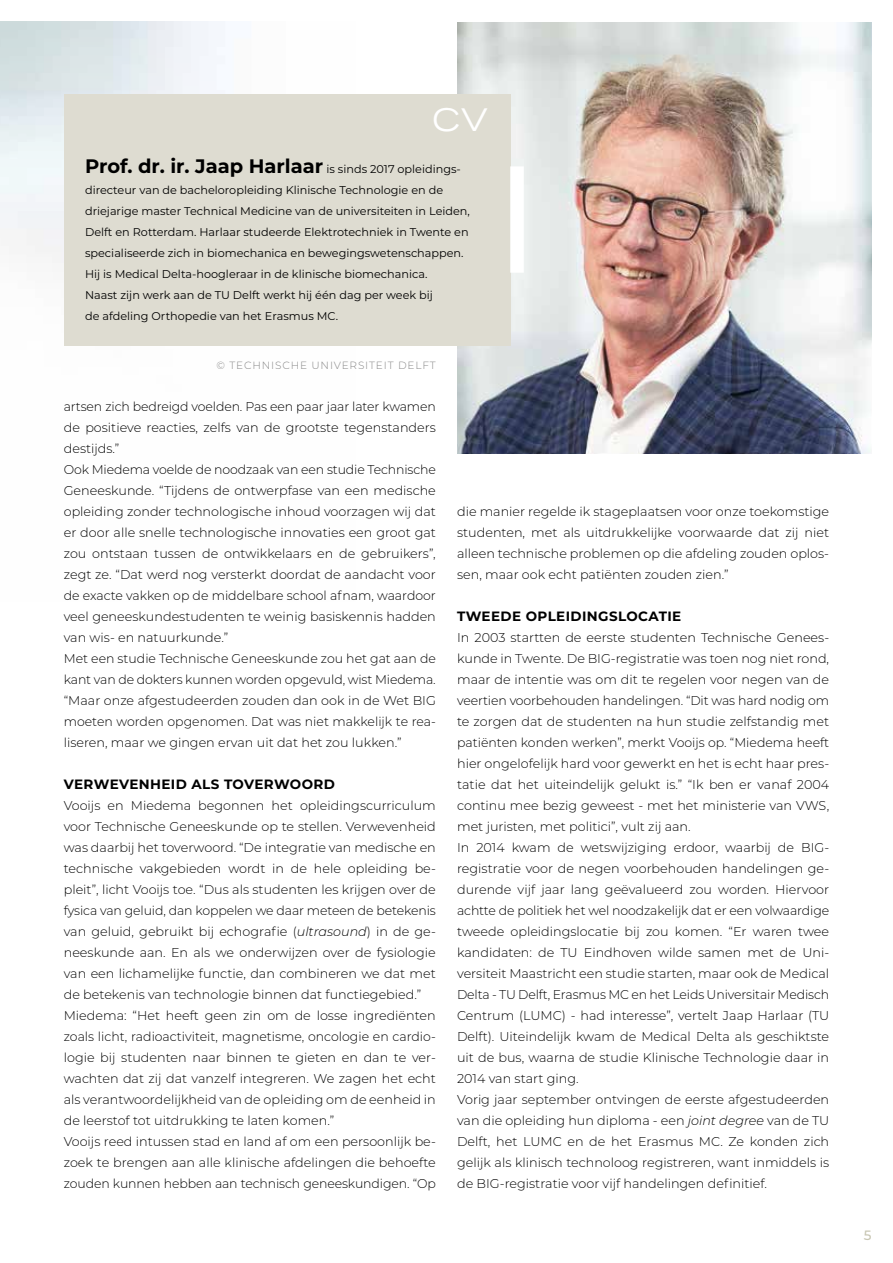
<style>
.page{position:relative;width:893px;height:1263px;background:#fff}
.page>*{position:absolute;margin:0;border:0;box-sizing:border-box;transform-origin:0 0}
.t1{font:expanded 31.2px "Trade Gothic LT Std";color:#fff}
.t2{font:700 19.5px "Montserrat";color:#000}
.t3{font:700 13.5px "Montserrat";letter-spacing:.03em;color:#000}
.t4{font:500 13.5px "Montserrat";color:#c8c6b3}
.t5{font:300 12.75px/21px "Montserrat";color:#000}
.t6{font:11.25px/21px "Montserrat";color:#000}
.t7{font:300 10.5px "Montserrat";letter-spacing:.08em;color:#878787}
.s1{font-weight:400;font-size:11.25px}
.s2{font-style:italic}
</style>
<div class="page">
<img style="left:457px;top:23px;width:415px;height:430px">
<div style="left:64px;top:94px;width:446px;height:252px;background:#dedcd1"></div>
<div style="left:510px;top:166px;width:14px;height:107px;background:#fff"></div>
<h1 class="t1" style="left:433px;top:99px;width:56px">CV</h1>
<h2 class="t2" style="left:85px;top:152px;width:377px">Prof. dr. ir. Jaap Harlaar <span class="s1">is sinds 2017 opleidings-</span></h2>
<p class="t6" style="left:85px;top:179px;width:386px">directeur van de bacheloropleiding Klinische Technologie en de driejarige master Technical Medicine van de universiteiten in Leiden, Delft en Rotterdam. Harlaar studeerde Elektrotechniek in Twente en specialiseerde zich in biomechanica en bewegingswetenschappen.<br>Hij is Medical Delta-hoogleraar in de klinische biomechanica.<br>Naast zijn werk aan de TU Delft werkt hij één dag per week bij<br>de afdeling Orthopedie van het Erasmus MC.</p>
<p class="t7" style="left:217px;top:358px;width:221px">© TECHNISCHE UNIVERSITEIT DELFT</p>
<p class="t5" style="left:64px;top:396px;width:374px">artsen zich bedreigd voelden. Pas een paar jaar later kwamen de positieve reacties, zelfs van de grootste tegenstanders destijds.”<br>Ook Miedema voelde de noodzaak van een studie Technische Geneeskunde. “Tijdens de ontwerpfase van een medische opleiding zonder technologische inhoud voorzagen wij dat er door alle snelle technologische innovaties een groot gat zou ontstaan tussen de ontwikkelaars en de gebruikers”, zegt ze. “Dat werd nog versterkt doordat de aandacht voor de exacte vakken op de middelbare school afnam, waardoor veel geneeskundestudenten te weinig basiskennis hadden van wis- en natuurkunde.”<br>Met een studie Technische Geneeskunde zou het gat aan de kant van de dokters kunnen worden opgevuld, wist Miedema. “Maar onze afgestudeerden zouden dan ook in de Wet BIG moeten worden opgenomen. Dat was niet makkelijk te rea&shy;liseren, maar we gingen ervan uit dat het zou lukken.”</p>
<p class="t3" style="left:64px;top:774px;width:273px">VERWEVENHEID ALS TOVERWOORD</p>
<p class="t5" style="left:64px;top:795px;width:374px">Vooijs en Miedema begonnen het opleidingscurriculum voor Technische Geneeskunde op te stellen. Verwevenheid was daarbij het toverwoord. “De integratie van medische en technische vakgebieden wordt in de hele opleiding be&shy;pleit”, licht Vooijs toe. “Dus als studenten les krijgen over de fysica van geluid, dan koppelen we daar meteen de betekenis van geluid, gebruikt bij echografie (<span class="s2">ultrasound</span>) in de ge&shy;neeskunde aan. En als we onderwijzen over de fysiologie van een lichamelijke functie, dan combineren we dat met de betekenis van technologie binnen dat functiegebied.” Miedema: “Het heeft geen zin om de losse ingrediënten zoals licht, radioactiviteit, magnetisme, oncologie en cardio&shy;logie bij studenten naar binnen te gieten en dan te ver&shy;wachten dat zij dat vanzelf integreren. We zagen het echt als verantwoordelijkheid van de opleiding om de eenheid in de leerstof tot uitdrukking te laten komen.”<br>Vooijs reed intussen stad en land af om een persoonlijk be&shy;zoek te brengen aan alle klinische afdelingen die behoefte zouden kunnen hebben aan technisch geneeskundigen. “Op</p>
<p class="t5" style="left:457px;top:501px;width:374px;text-align:justify">die manier regelde ik stageplaatsen voor onze toekomstige studenten, met als uitdrukkelijke voorwaarde dat zij niet alleen technische problemen op die afdeling zouden oplos&shy;sen, maar ook echt patiënten zouden zien.”</p>
<p class="t3" style="left:457px;top:606px;width:226px">TWEEDE OPLEIDINGSLOCATIE</p>
<p class="t5" style="left:457px;top:627px;width:374px">In 2003 startten de eerste studenten Technische Genees&shy;kunde in Twente. De BIG-registratie was toen nog niet rond, maar de intentie was om dit te regelen voor negen van de veertien voorbehouden handelingen. “Dit was hard nodig om te zorgen dat de studenten na hun studie zelfstandig met patiënten konden werken”, merkt Vooijs op. “Miedema heeft hier ongelofelijk hard voor gewerkt en het is echt haar pres&shy;tatie dat het uiteindelijk gelukt is.” “Ik ben er vanaf 2004 continu mee bezig geweest - met het ministerie van VWS, met juristen, met politici”, vult zij aan.<br>In 2014 kwam de wetswijziging erdoor, waarbij de BIG&shy;registratie voor de negen voorbehouden handelingen ge&shy;durende vijf jaar lang geëvalueerd zou worden. Hiervoor achtte de politiek het wel noodzakelijk dat er een volwaardige tweede opleidingslocatie bij zou komen. “Er waren twee kandidaten: de TU Eindhoven wilde samen met de Uni&shy;versiteit Maastricht een studie starten, maar ook de Medical Delta - TU Delft, Erasmus MC en het Leids Universitair Medisch Centrum (LUMC) - had interesse”, vertelt Jaap Harlaar (TU Delft). Uiteindelijk kwam de Medical Delta als geschiktste uit de bus, waarna de studie Klinische Technologie daar in 2014 van start ging.<br>Vorig jaar september ontvingen de eerste afgestudeerden van die opleiding hun diploma - een <span class="s2">joint degree</span> van de TU Delft, het LUMC en de het Erasmus MC. Ze konden zich gelijk als klinisch technoloog registreren, want inmiddels is de BIG-registratie voor vijf handelingen definitief.</p>
<p class="t4" style="left:864px;top:1226px;width:9px">5</p>
</div>
